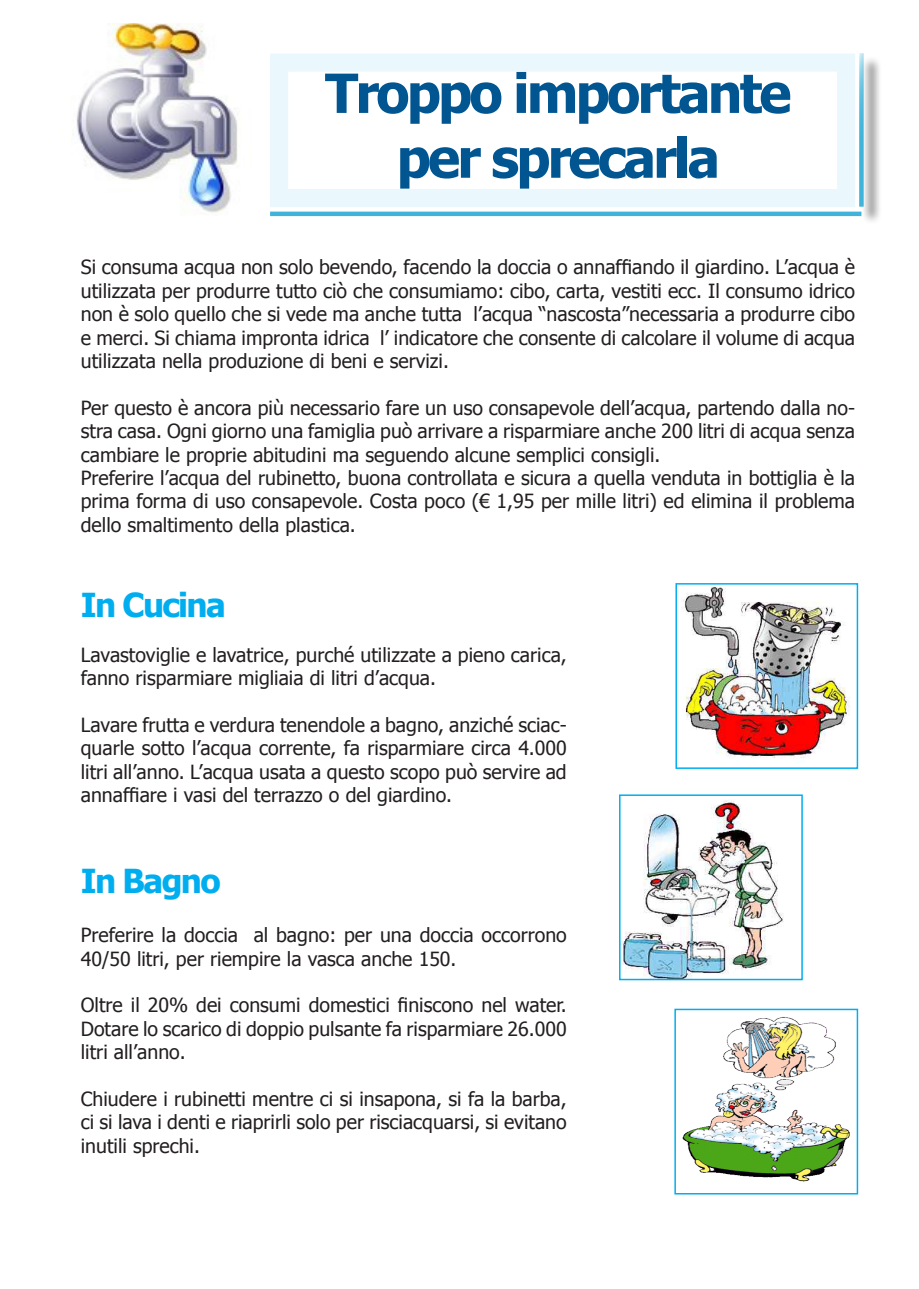
<style>
.page{position:relative;width:919px;height:1289px;background:#fff}
.page>*{position:absolute;margin:0;border:0;box-sizing:border-box;transform-origin:0 0}
.t1{font:700 54px "Tahoma";letter-spacing:-.05em;color:#015591}
.t2{font:700 33px "Tahoma";letter-spacing:-.05em;color:#00aeef}
.t3{font:19.5px/23.4px "Tahoma";color:#231f20;text-align:justify}
</style>
<div class="page">
<div style="left:270px;top:211px;width:591px;height:5px;background:#3fb3d9"></div>
<div style="left:861px;top:56px;width:21px;height:169px;background:#231f20;opacity:.75"></div>
<svg style="left:859px;top:53px;width:4px;height:154px"></svg>
<div style="left:270px;top:54px;width:585px;height:153px;border:18px solid #eaf7fd"></div>
<img style="left:682px;top:1017px;width:168px;height:165px">
<div style="left:674px;top:1008px;width:184px;height:186px;border:2px solid #00aeef"></div>
<img style="left:622px;top:801px;width:162px;height:176px">
<div style="left:619px;top:794px;width:183px;height:186px;border:2px solid #00aeef"></div>
<img style="left:683px;top:586px;width:167px;height:172px">
<div style="left:675px;top:583px;width:183px;height:186px;border:2px solid #00aeef"></div>
<img style="left:76px;top:24px;width:161px;height:189px">
<p class="t1" style="left:325px;top:55px;width:468px">Troppo importante</p>
<p class="t1" style="left:396px;top:120px;width:325px">per sprecarla</p>
<p class="t3" style="left:81px;top:254px;width:775px">Si consuma acqua non solo bevendo, facendo la doccia o annaffiando il giardino. L’acqua è utilizzata per produrre tutto ciò che consumiamo: cibo, carta, vestiti ecc. Il consumo idrico non è solo quello che si vede ma anche tutta l’acqua “nascosta”necessaria a produrre cibo e merci. Si chiama impronta idrica l’ indicatore che consente di calcolare il volume di acqua utilizzata nella produzione di beni e servizi.</p>
<p class="t3" style="left:81px;top:395px;width:775px">Per questo è ancora più necessario fare un uso consapevole dell’acqua, partendo dalla no&shy;stra casa. Ogni giorno una famiglia può arrivare a risparmiare anche 200 litri di acqua senza cambiare le proprie abitudini ma seguendo alcune semplici consigli.</p>
<p class="t3" style="left:81px;top:465px;width:775px">Preferire l’acqua del rubinetto, buona controllata e sicura a quella venduta in bottiglia è la prima forma di uso consapevole. Costa poco (€ 1,95 per mille litri) ed elimina il problema dello smaltimento della plastica.</p>
<p class="t2" style="left:81px;top:581px;width:146px">In Cucina</p>
<p class="t3" style="left:81px;top:642px;width:487px">Lavastoviglie e lavatrice, purché utilizzate a pieno carica, fanno risparmiare migliaia di litri d’acqua.</p>
<p class="t3" style="left:81px;top:712px;width:487px">Lavare frutta e verdura tenendole a bagno, anziché sciac&shy;quarle sotto l’acqua corrente, fa risparmiare circa 4.000 litri all’anno. L’acqua usata a questo scopo può servire ad annaffiare i vasi del terrazzo o del giardino.</p>
<p class="t2" style="left:81px;top:857px;width:141px">In Bagno</p>
<p class="t3" style="left:81px;top:922px;width:487px">Preferire la doccia al bagno: per una doccia occorrono<br>40/50 litri, per riempire la vasca anche 150.</p>
<p class="t3" style="left:81px;top:992px;width:487px">Oltre il 20% dei consumi domestici finiscono nel water.<br>Dotare lo scarico di doppio pulsante fa risparmiare 26.000 litri all’anno.</p>
<p class="t3" style="left:81px;top:1086px;width:487px">Chiudere i rubinetti mentre ci si insapona, si fa la barba, ci si lava i denti e riaprirli solo per risciacquarsi, si evitano inutili sprechi.</p>
</div>
